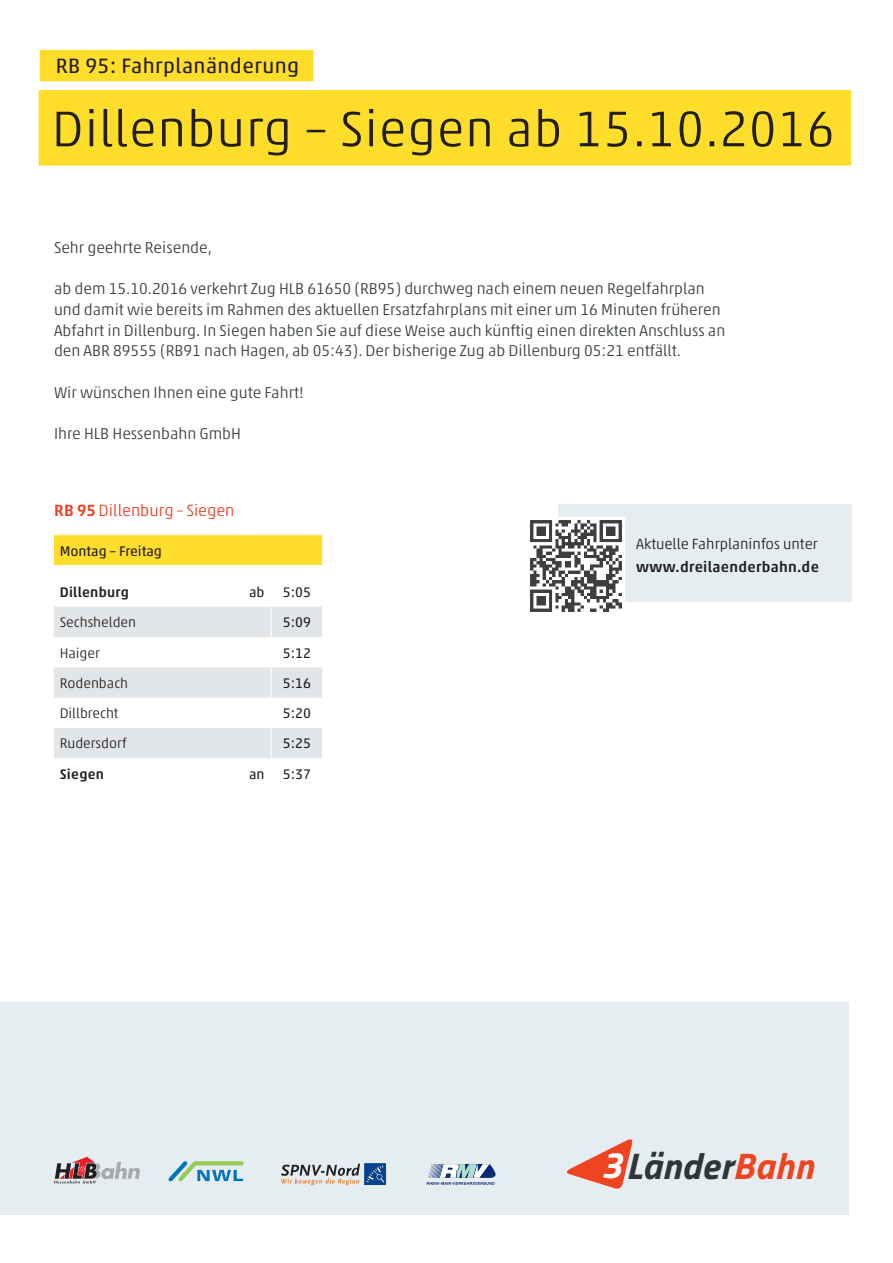
<style>
.page{position:relative;width:893px;height:1263px;background:#fff}
.page>*{position:absolute;margin:0;border:0;box-sizing:border-box;transform-origin:0 0}
.t1{font:300 50.85px "Akko Pro";letter-spacing:.02em;color:#231f20}
.t2{font:italic 700 37.05px "Titillium Web";letter-spacing:.015em;color:#2e3638}
.t3{font:21.15px "Akko Pro";letter-spacing:.02em;color:#231f20}
.t4{font:300 16.5px "Akko Pro";letter-spacing:-.005em;color:#ef3e22}
.t5{font:300 15.9px/20.5px "Akko Pro";color:#353b40}
.t6{font:300 15px "Akko Pro";color:#231f20}
.t7{font:500 15px "Akko Pro";letter-spacing:.02em;color:#231f20}
.t8{font:14.1px "Akko Pro";color:#231f20}
.t9{font:300 14.1px "Akko Pro";color:#231f20}
.t10{font:500 14.1px "Akko Pro";letter-spacing:.02em;color:#231f20}
.s1{font-weight:500}
.s2{color:#fff}
.s3{color:#ef4422}
</style>
<div class="page">
<div style="left:0;top:1002px;width:848px;height:213px;background:#e5edf1"></div>
<svg style="left:567px;top:1139px;width:66px;height:50px"></svg>
<svg style="left:168px;top:1161px;width:76px;height:21px"></svg>
<div style="left:365px;top:1164px;width:21px;height:20px;border:1px solid #05428c"></div>
<svg style="left:366px;top:1165px;width:18px;height:18px"></svg>
<svg style="left:281px;top:1163px;width:79px;height:22px"></svg>
<svg style="left:426px;top:1164px;width:70px;height:21px"></svg>
<svg style="left:54px;top:1157px;width:86px;height:26px"></svg>
<div style="left:558px;top:504px;width:293px;height:98px;background:#e5edf1"></div>
<img style="left:530px;top:518px;width:95px;height:94px">
<div style="left:39px;top:90px;width:812px;height:76px;background:#ffdd2b"></div>
<div style="left:40px;top:50px;width:273px;height:31px;background:#ffdd2b"></div>
<div style="left:54px;top:535px;width:269px;height:30px;background:#ffdd2b"></div>
<svg style="left:54px;top:607px;width:268px;height:151px"></svg>
<hr style="left:271px;top:607px;width:1px;height:30px;background:#fff">
<hr style="left:271px;top:637px;width:1px;height:30px;background:#fff">
<hr style="left:271px;top:667px;width:1px;height:31px;background:#fff">
<hr style="left:271px;top:698px;width:1px;height:30px;background:#fff">
<hr style="left:271px;top:728px;width:1px;height:30px;background:#fff">
<svg style="left:242px;top:534px;width:29px;height:1px"></svg>
<hr style="left:322px;top:535px;width:1px;height:30px;background:#fff">
<h3 class="t3" style="left:56px;top:53px;width:245px">RB 95: Fahrplanänderung</h3>
<h1 class="t1" style="left:52px;top:98px;width:784px">Dillenburg – Siegen ab 15.10.2016</h1>
<p class="t5" style="left:54px;top:237px;width:160px">Sehr geehrte Reisende,</p>
<p class="t5" style="left:54px;top:279px;width:673px">ab dem 15.10.2016 verkehrt Zug HLB 61650 (RB95) durchweg nach einem neuen Regelfahrplan und damit wie bereits im Rahmen des aktuellen Ersatzfahrplans mit einer um 16 Minuten früheren Abfahrt in Dillenburg. In Siegen haben Sie auf diese Weise auch künftig einen direkten Anschluss an den ABR 89555 (RB91 nach Hagen, ab 05:43). Der bisherige Zug ab Dillenburg 05:21 entfällt.</p>
<p class="t5" style="left:54px;top:382px;width:251px">Wir wünschen Ihnen eine gute Fahrt!</p>
<p class="t5" style="left:54px;top:423px;width:188px">Ihre HLB Hessenbahn GmbH</p>
<p class="t4" style="left:54px;top:500px;width:182px"><span class="s1">RB 95</span> Dillenburg – Siegen</p>
<p class="t8" style="left:60px;top:542px;width:104px">Montag – Freitag</p>
<p class="t10" style="left:60px;top:583px;width:71px">Dillenburg</p>
<p class="t8" style="left:249px;top:583px;width:17px">ab</p>
<p class="t8" style="left:283px;top:583px;width:30px">5:05</p>
<p class="t9" style="left:60px;top:614px;width:78px">Sechshelden</p>
<p class="t8" style="left:283px;top:614px;width:30px">5:09</p>
<p class="t9" style="left:60px;top:644px;width:42px">Haiger</p>
<p class="t8" style="left:283px;top:644px;width:30px">5:12</p>
<p class="t9" style="left:60px;top:674px;width:70px">Rodenbach</p>
<p class="t8" style="left:283px;top:674px;width:30px">5:16</p>
<p class="t9" style="left:60px;top:705px;width:60px">Dillbrecht</p>
<p class="t8" style="left:283px;top:705px;width:30px">5:20</p>
<p class="t9" style="left:60px;top:735px;width:68px">Rudersdorf</p>
<p class="t8" style="left:283px;top:735px;width:30px">5:25</p>
<p class="t10" style="left:60px;top:765px;width:46px">Siegen</p>
<p class="t8" style="left:249px;top:765px;width:17px">an</p>
<p class="t8" style="left:283px;top:765px;width:30px">5:37</p>
<p class="t6" style="left:636px;top:535px;width:183px">Aktuelle Fahrplaninfos unter</p>
<p class="t7" style="left:636px;top:557px;width:184px">www.dreilaenderbahn.de</p>
<h2 class="t2" style="left:601px;top:1137px;width:214px"><span class="s2">3</span>Länder<span class="s3">Bahn</span></h2>
</div>
